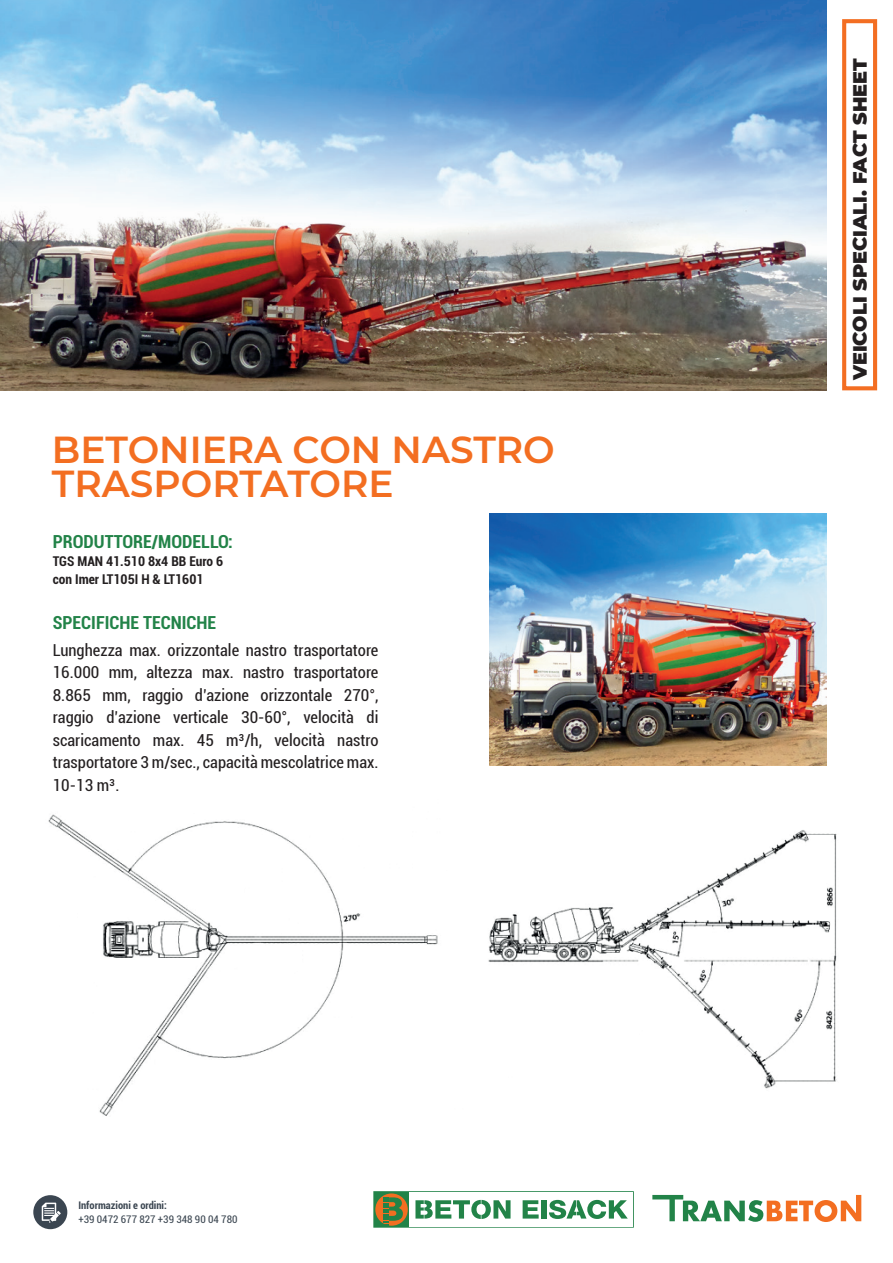
<style>
.page{position:relative;width:893px;height:1263px;background:#fff}
.page>*{position:absolute;margin:0;border:0;box-sizing:border-box;transform-origin:0 0}
.t1{font:600 37.5px/34px "Montserrat";color:#f36e21}
.t2{font:900 19.2px "Montserrat";color:#231f20}
.t3{font:700 condensed 18px "Roboto";color:#228348}
.t4{font:condensed 16.5px/22.5px "Roboto";color:#231f20;text-align:justify}
.t5{font:700 condensed 13.5px/18px "Roboto";color:#231f20}
.t6{font:condensed 10.5px "Roboto";color:#3b4651}
.t7{font:700 condensed 10.5px "Roboto";color:#3b4651}
</style>
<div class="page">
<img style="left:0;top:0;width:827px;height:390px">
<img style="left:490px;top:513px;width:337px;height:252px">
<img style="left:488px;top:830px;width:349px;height:259px">
<img style="left:48px;top:814px;width:390px;height:302px">
<div style="left:33px;top:1195px;width:34px;height:34px;background:#3b4651;border-radius:50%"></div>
<svg style="left:42px;top:1202px;width:19px;height:21px"></svg>
<svg style="left:373px;top:1191px;width:261px;height:37px"></svg>
<svg style="left:652px;top:1195px;width:209px;height:27px"></svg>
<div style="left:842px;top:19px;width:35px;height:371px;border:4px solid #f36e22"></div>
<h1 class="t1" style="left:52px;top:431px;width:504px">BETONIERA CON NASTRO<br>TRASPORTATORE</h1>
<p class="t3" style="left:53px;top:529px;width:182px">PRODUTTORE/MODELLO:</p>
<p class="t5" style="left:53px;top:552px;width:172px">TGS MAN 41.510 8x4 BB Euro 6 con Imer LT105I H &amp; LT1601</p>
<p class="t3" style="left:53px;top:610px;width:165px">SPECIFICHE TECNICHE</p>
<p class="t4" style="left:53px;top:638px;width:327px">Lunghezza max. orizzontale nastro trasportatore 16.000 mm, altezza max. nastro trasportatore 8.865 mm, raggio d’azione orizzontale 270°, raggio d’azione verticale 30-60°, velocità di scaricamento max. 45 m³/h, velocità nastro trasportatore 3 m/sec., capacità mescolatrice max.<br>10-13 m³.</p>
<p class="t7" style="left:78px;top:1198px;width:90px">Informazioni e ordini:</p>
<p class="t6" style="left:78px;top:1212px;width:161px">+39 0472 677 827 +39 348 90 04 780</p>
<p class="t2" style="left:845px;top:380px;width:324px;rotate:-90deg">VEICOLI SPECIALI. FACT SHEET</p>
</div>
